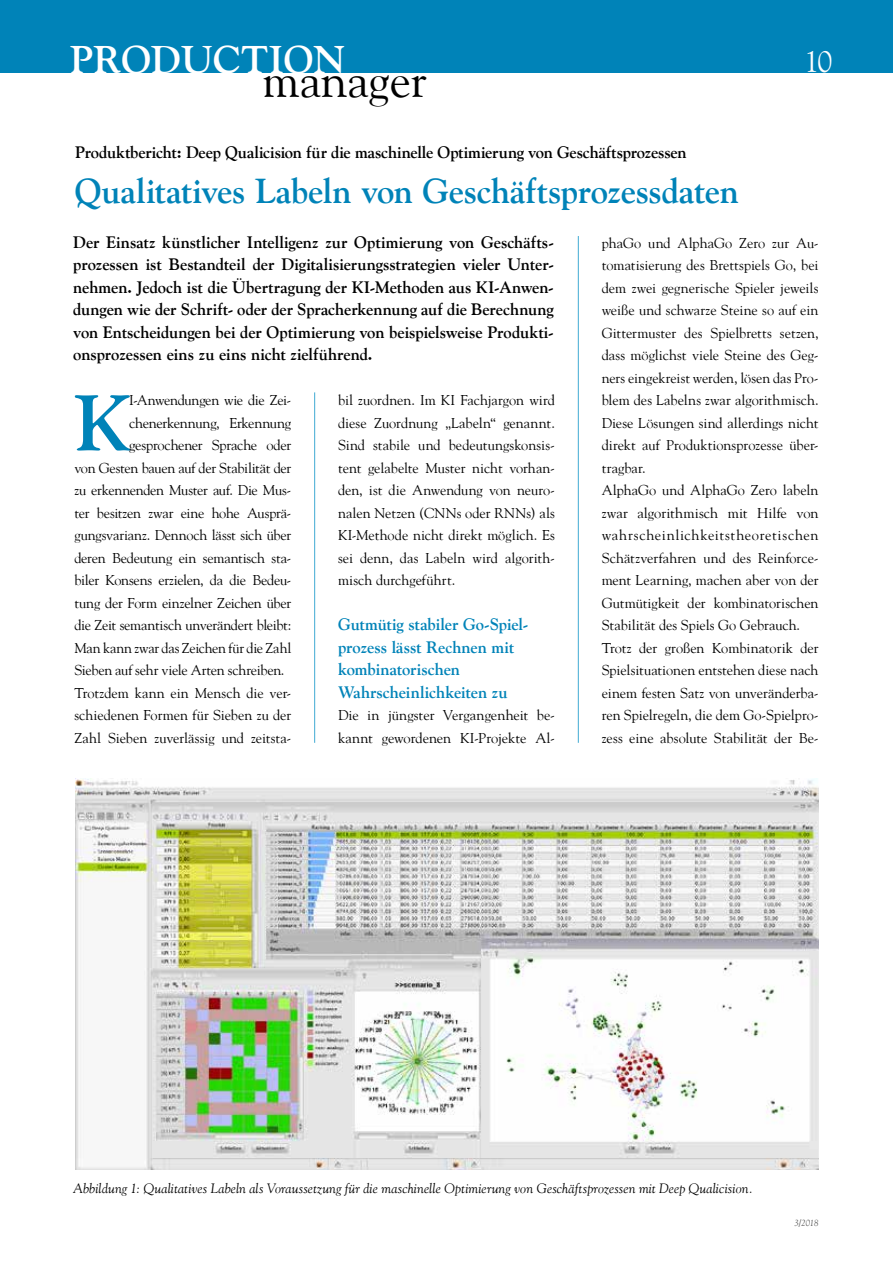
<style>
.page{position:relative;width:893px;height:1263px;background:#fff}
.page>*{position:absolute;margin:0;border:0;box-sizing:border-box;transform-origin:0 0}
.t1{font:700 77.85px "Goudy";color:#0083b8}
.t2{font:47.7px "Goudy";color:#000}
.t3{font:700 38.4px "Goudy";color:#fff}
.t4{font:700 34.5px "Goudy";letter-spacing:-.01em;color:#0083b8}
.t5{font:30px "Goudy";color:#fff}
.t6{font:700 16.5px/22.5px "Goudy";letter-spacing:-.01em;color:#000;text-align:justify}
.t7{font:700 16.5px/22.5px "Goudy";letter-spacing:-.005em;color:#0083b8}
.t8{font:14.25px/22.5px "Goudy";letter-spacing:-.005em;color:#000}
.t9{font:14.25px "Goudy";letter-spacing:-.025em;color:#000}
.t10{font:italic 13.5px "Goudy";letter-spacing:.01em;color:#000}
.t11{font:italic 9px "Goudy";color:#565655}
</style>
<div class="page">
<div style="left:0;top:0;width:893px;height:72px;background:#0083b8"></div>
<hr style="left:578px;top:236px;width:1px;height:507px;background:#40aad3">
<hr style="left:314px;top:392px;width:1px;height:351px;background:#40aad3">
<img style="left:75px;top:778px;width:744px;height:391px">
<h3 class="t3" style="left:70px;top:36px;width:277px">production</h3>
<h2 class="t2" style="left:263px;top:51px;width:166px">manager</h2>
<p class="t6" style="left:75px;top:140px;width:613px">Produktbericht: Deep Qualicision für die maschinelle Optimierung von Geschäftsprozessen</p>
<h3 class="t4" style="left:75px;top:170px;width:666px">Qualitatives Labeln von Geschäftsprozessdaten</h3>
<h3 class="t5" style="left:804px;top:43px;width:30px">10</h3>
<p class="t6" style="left:73px;top:230px;width:482px">Der Einsatz künstlicher Intelligenz zur Optimierung von Geschäfts&shy;prozessen ist Bestandteil der Digitalisierungsstrategien vieler Unter&shy;nehmen. Jedoch ist die Übertragung der KI-Methoden aus KI-Anwen&shy;dungen wie der Schrift- oder der Spracherkennung auf die Berechnung von Entscheidungen bei der Optimierung von beispielsweise Produkti&shy;onsprozessen eins zu eins nicht zielführend.</p>
<h1 class="t1" style="left:74px;top:375px;width:57px">K</h1>
<p class="t9" style="left:129px;top:391px;width:164px">I-Anwendungen wie die Zei-</p>
<p class="t8" style="left:129px;top:411px;width:164px">chenerkennung, Erkennung</p>
<p class="t8" style="left:129px;top:434px;width:164px">gesprochener Sprache oder</p>
<p class="t8" style="left:74px;top:456px;width:218px">von Gesten bauen auf der Stabilität der</p>
<p class="t8" style="left:74px;top:479px;width:218px">zu erkennenden Muster auf. Die Mus-</p>
<p class="t8" style="left:74px;top:501px;width:218px">ter besitzen zwar eine hohe Ausprä-</p>
<p class="t8" style="left:74px;top:524px;width:218px">gungsvarianz. Dennoch lässt sich über</p>
<p class="t8" style="left:74px;top:546px;width:218px">deren Bedeutung ein semantisch sta-</p>
<p class="t8" style="left:74px;top:569px;width:218px">biler Konsens erzielen, da die Bedeu-</p>
<p class="t8" style="left:74px;top:591px;width:218px">tung der Form einzelner Zeichen über</p>
<p class="t8" style="left:74px;top:614px;width:218px">die Zeit semantisch unverändert bleibt:</p>
<p class="t8" style="left:74px;top:636px;width:218px">Man kann zwar das Zeichen für die Zahl</p>
<p class="t8" style="left:74px;top:659px;width:212px">Sieben auf sehr viele Arten schreiben.</p>
<p class="t8" style="left:74px;top:681px;width:218px">Trotzdem kann ein Mensch die ver-</p>
<p class="t8" style="left:74px;top:704px;width:218px">schiedenen Formen für Sieben zu der</p>
<p class="t8" style="left:74px;top:726px;width:218px">Zahl Sieben zuverlässig und zeitsta-</p>
<p class="t8" style="left:338px;top:389px;width:218px;text-align:justify">bil zuordnen. Im KI Fachjargon wird diese Zuordnung „Labeln“ genannt.<br>Sind stabile und bedeutungskonsis&shy;tent gelabelte Muster nicht vorhan&shy;den, ist die Anwendung von neuro&shy;nalen Netzen (CNNs oder RNNs) als KI-Methode nicht direkt möglich. Es sei denn, das Labeln wird algorith&shy;misch durchgeführt.</p>
<p class="t7" style="left:338px;top:613px;width:190px">Gutmütig stabiler Go-Spiel&shy;prozess lässt Rechnen mit kombinatorischen<br>Wahrscheinlichkeiten zu</p>
<p class="t8" style="left:338px;top:704px;width:218px">Die in jüngster Vergangenheit be&shy;kannt gewordenen KI-Projekte Al-</p>
<p class="t8" style="left:602px;top:231px;width:218px">phaGo und AlphaGo Zero zur Au&shy;tomatisierung des Brettspiels Go, bei dem zwei gegnerische Spieler jeweils weiße und schwarze Steine so auf ein Gittermuster des Spielbretts setzen, dass möglichst viele Steine des Geg&shy;ners eingekreist werden, lösen das Pro&shy;blem des Labelns zwar algorithmisch.<br>Diese Lösungen sind allerdings nicht direkt auf Produktionsprozesse über&shy;tragbar.<br>AlphaGo und AlphaGo Zero labeln zwar algorithmisch mit Hilfe von wahrscheinlichkeitstheoretischen Schätzverfahren und des Reinforce&shy;ment Learning, machen aber von der Gutmütigkeit der kombinatorischen Stabilität des Spiels Go Gebrauch.<br>Trotz der großen Kombinatorik der Spielsituationen entstehen diese nach einem festen Satz von unveränderba&shy;ren Spielregeln, die dem Go-Spielpro&shy;zess eine absolute Stabilität der Be-</p>
<p class="t10" style="left:73px;top:1180px;width:681px">Abbildung 1: Qualitatives Labeln als Voraussetzung für die maschinelle Optimierung von Geschäftsprozessen mit Deep Qualicision.</p>
<p class="t11" style="left:795px;top:1217px;width:25px">3/2018</p>
</div>
